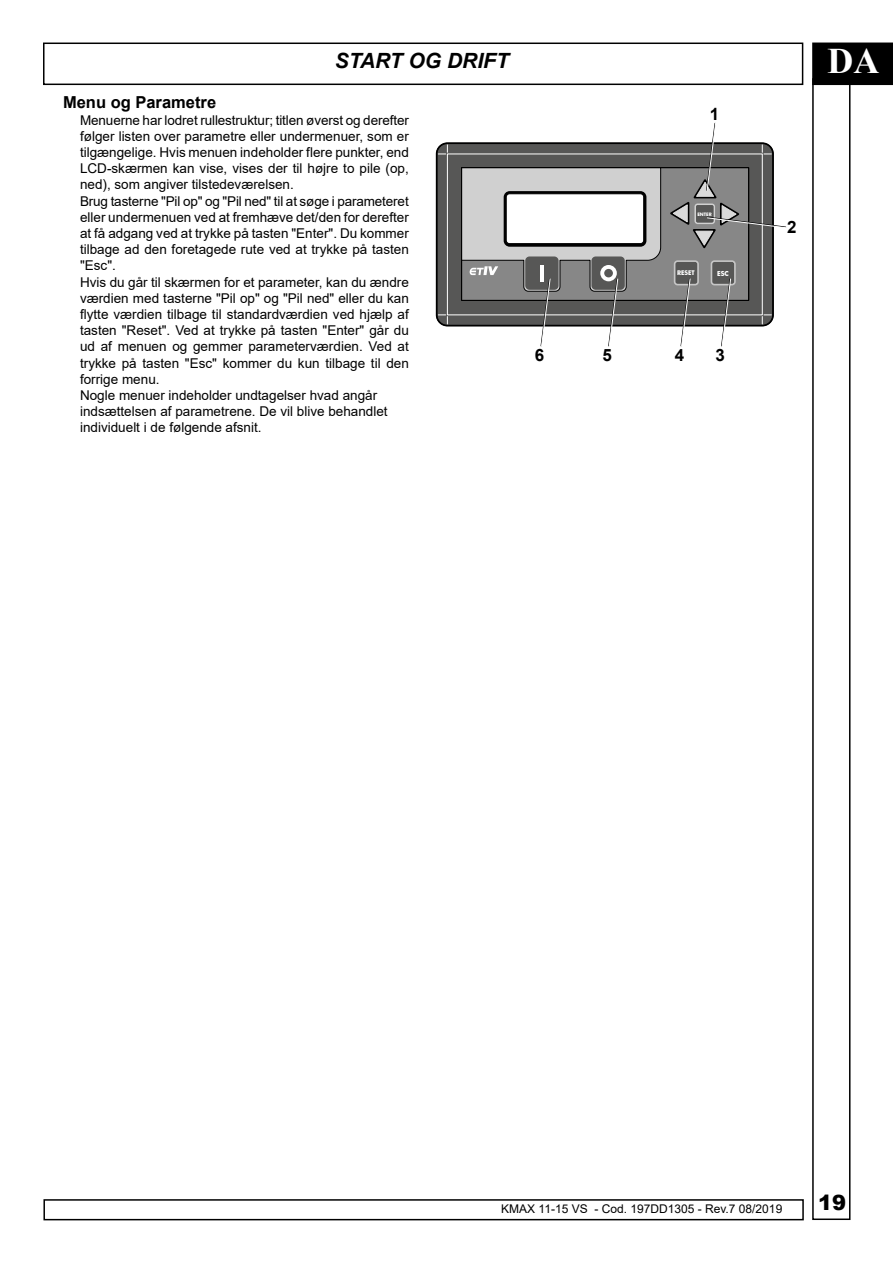
<style>
.page{position:relative;width:893px;height:1263px;background:#fff}
.page>*{position:absolute;margin:0;border:0;box-sizing:border-box;transform-origin:0 0}
.t1{font:700 36px "Times New Roman";color:#fff}
.t2{font:italic 700 21px "Arial";color:#000}
.t3{font:900 21px "Arial";color:#000}
.t4{font:700 16.95px "Arial";color:#000}
.t5{font:700 16.5px "Arial";color:#000}
.t6{font:13.5px/16.2px "Arial";color:#000}
.t7{font:12px "Arial";color:#000}
.t8{font:700 6.6px "Futura";color:#fff;scale:.96 1}
.t9{font:700 6.3px "Futura";color:#fff;scale:.96 1}
.t10{font:700 4.5px "Futura";color:#fff}
</style>
<div class="page">
<div style="left:43px;top:43px;width:760px;height:42px;border:2px solid #000"></div>
<div style="left:43px;top:1199px;width:761px;height:21px;border:2px solid #000"></div>
<div style="left:812px;top:78px;width:38px;height:1142px;border:2px solid #000"></div>
<div style="left:812px;top:43px;width:81px;height:42px;background:#000"></div>
<div style="left:437px;top:143px;width:336px;height:183px;background:#575756;border-radius:11px"></div>
<div style="left:462px;top:168px;width:287px;height:132px;background:#878787"></div>
<div style="left:447px;top:154px;width:316px;height:161px;border:1px solid #fff"></div>
<svg style="left:438px;top:145px;width:10px;height:10px"></svg>
<svg style="left:438px;top:315px;width:10px;height:9px"></svg>
<svg style="left:762px;top:315px;width:9px;height:9px"></svg>
<svg style="left:461px;top:167px;width:200px;height:179px"></svg>
<svg style="left:674px;top:260px;width:25px;height:86px"></svg>
<svg style="left:711px;top:260px;width:25px;height:86px"></svg>
<svg style="left:670px;top:123px;width:116px;height:125px"></svg>
<h2 class="t2" style="left:335px;top:46px;width:176px">START OG DRIFT</h2>
<h1 class="t1" style="left:828px;top:35px;width:53px">DA</h1>
<p class="t5" style="left:63px;top:91px;width:155px">Menu og Parametre</p>
<p class="t6" style="left:80px;top:112px;width:330px">Menuerne har lodret rullestruktur; titlen øverst og derefter følger listen over parametre eller undermenuer, som er tilgængelige. Hvis menuen indeholder flere punkter, end LCD-skærmen kan vise, vises der til højre to pile (op, ned), som angiver tilstedeværelsen.<br>Brug tasterne "Pil op" og "Pil ned" til at søge i parameteret eller undermenuen ved at fremhæve det/den for derefter at få adgang ved at trykke på tasten "Enter". Du kommer tilbage ad den foretagede rute ved at trykke på tasten "Esc".<br>Hvis du går til skærmen for et parameter, kan du ændre værdien med tasterne "Pil op" og "Pil ned" eller du kan flytte værdien tilbage til standardværdien ved hjælp af tasten "Reset". Ved at trykke på tasten "Enter" går du ud af menuen og gemmer parameterværdien. Ved at trykke på tasten "Esc" kommer du kun tilbage til den forrige menu.<br>Nogle menuer indeholder undtagelser hvad angår indsættelsen af parametrene. De vil blive behandlet individuelt i de følgende afsnit.</p>
<p class="t4" style="left:710px;top:103px;width:11px">1</p>
<p class="t10" style="left:697px;top:211px;width:16px">ENTER</p>
<p class="t9" style="left:677px;top:269px;width:20px">RESET</p>
<p class="t8" style="left:717px;top:268px;width:14px">ESC</p>
<p class="t4" style="left:535px;top:343px;width:11px">6</p>
<p class="t4" style="left:603px;top:343px;width:11px">5</p>
<p class="t4" style="left:675px;top:343px;width:11px">4</p>
<p class="t4" style="left:715px;top:343px;width:11px">3</p>
<p class="t4" style="left:787px;top:216px;width:11px">2</p>
<p class="t7" style="left:501px;top:1201px;width:283px">KMAX 11-15 VS - Cod. 197DD1305 - Rev.7 08/2019</p>
<h2 class="t3" style="left:818px;top:1187px;width:30px">19</h2>
</div>
